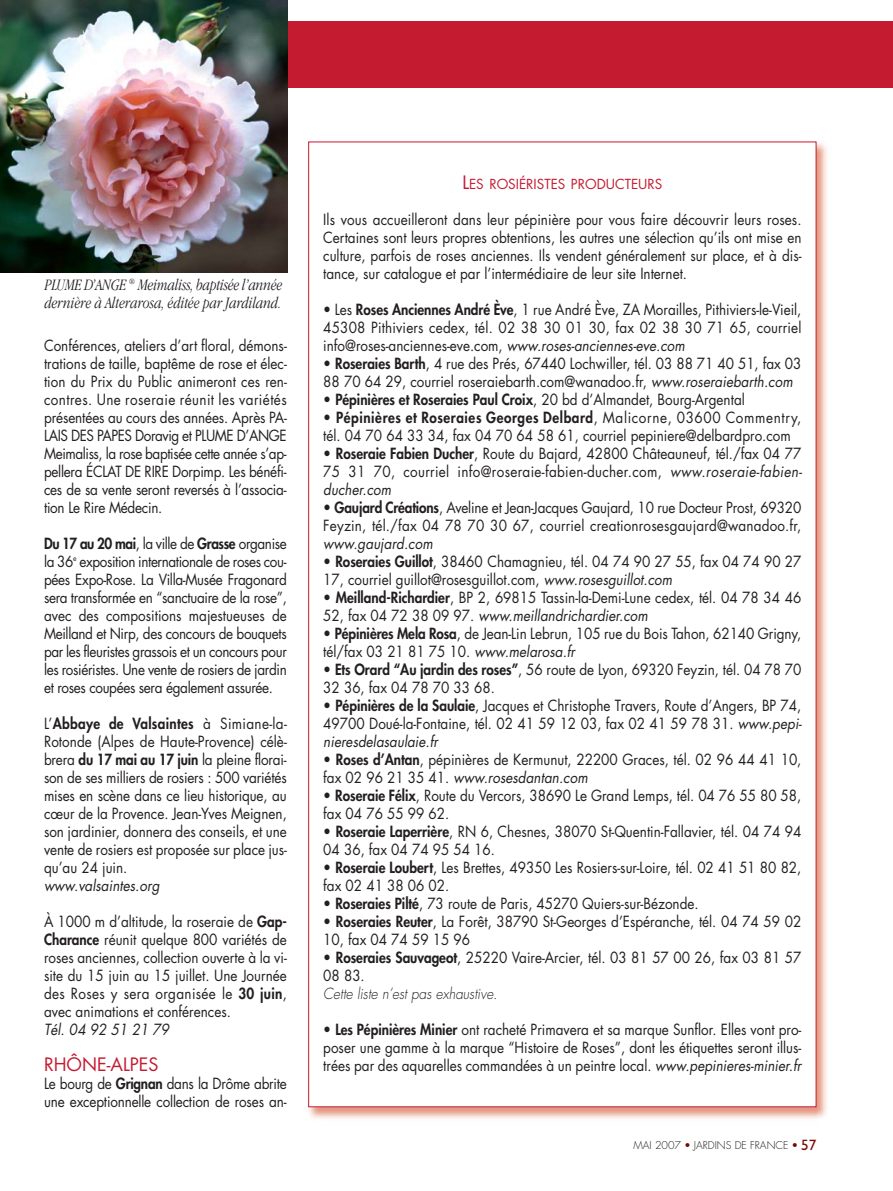
<style>
.page{position:relative;width:893px;height:1191px;background:#fff}
.page>*{position:absolute;margin:0;border:0;box-sizing:border-box;transform-origin:0 0}
.t1{font:18px "Futura";color:#c51b31}
.t2{font:italic 300 condensed 16.5px/18px "Garamond IT Cby BT";color:#231f20;scale:.95 1}
.t3{font:15px/18px "Futura";color:#231f20;scale:.9 1}
.t4{font:15px/18px "Futura";letter-spacing:.025em;color:#231f20;scale:.9 1}
.t5{font:italic 15px "Futura";color:#231f20;scale:.9 1}
.t6{font:italic 300 15px "Futura";color:#231f20;scale:.9 1}
.t7{font:13.5px "Futura";color:#c51b31}
.t8{font:300 10.5px "Futura";color:#231f20}
.s1{font-weight:800}
.s2{font-size:18px}
.s3{font-style:italic}
.s4{font-weight:400;color:#790a00}
.s5{font-family:"Humanist 521 BT";font-weight:400;font-size:15px;color:#790a00}
</style>
<div class="page">
<div style="left:0;top:21px;width:893px;height:67px;background:#c51b31"></div>
<img style="left:816px;top:141px;width:11px;height:978px">
<img style="left:0;top:0;width:287px;height:272px">
<p class="t2" style="left:45px;top:277px;width:252px">PLUME D’ANGE <sup>®</sup> Meimaliss, baptisée l’année dernière à Alterarosa, éditée par Jardiland.</p>
<p class="t3" style="left:44px;top:337px;width:271px;text-align:justify">Conférences, ateliers d’art floral, démons&shy;trations de taille, baptême de rose et élec&shy;tion du Prix du Public animeront ces ren&shy;contres. Une roseraie réunit les variétés présentées au cours des années. Après PA-LAIS DES PAPES Doravig et PLUME D’ANGE Meimaliss, la rose baptisée cette année s’ap&shy;pellera ÉCLAT DE RIRE Dorpimp. Les bénéfi&shy;ces de sa vente seront reversés à l’associa&shy;tion Le Rire Médecin.</p>
<p class="t3" style="left:44px;top:535px;width:271px;text-align:justify"><span class="s1">Du 17 au 20 mai</span>, la ville de <span class="s1">Grasse</span> organise la 36<sup>e</sup> exposition internationale de roses cou&shy;pées Expo-Rose. La Villa-Musée Fragonard sera transformée en “sanctuaire de la rose”, avec des compositions majestueuses de Meilland et Nirp, des concours de bouquets par les fleuristes grassois et un concours pour les rosiéristes. Une vente de rosiers de jardin et roses coupées sera également assurée.</p>
<p class="t3" style="left:44px;top:715px;width:271px;text-align:justify">L’<span class="s1">Abbaye de Valsaintes</span> à Simiane-la-Rotonde (Alpes de Haute-Provence) célè&shy;brera <span class="s1">du 17 mai au 17 juin</span> la pleine florai&shy;son de ses milliers de rosiers : 500 variétés mises en scène dans ce lieu historique, au cœur de la Provence. Jean-Yves Meignen, son jardinier, donnera des conseils, et une vente de rosiers est proposée sur place jus&shy;qu’au 24 juin.</p>
<p class="t5" style="left:44px;top:878px;width:132px">www.valsaintes.org</p>
<p class="t3" style="left:44px;top:913px;width:271px;text-align:justify">À 1000 m d’altitude, la roseraie de <span class="s1">Gap-Charance</span> réunit quelque 800 variétés de roses anciennes, collection ouverte à la vi&shy;site du 15 juin au 15 juillet. Une Journée des Roses y sera organisée le <span class="s1">30 juin</span>, avec animations et conférences.</p>
<p class="t5" style="left:44px;top:1022px;width:143px">Tél. 04 92 51 21 79</p>
<p class="t1" style="left:44px;top:1056px;width:116px">RHÔNE-ALPES</p>
<p class="t3" style="left:44px;top:1075px;width:271px">Le bourg de <span class="s1">Grignan</span> dans la Drôme abrite une exceptionnelle collection de roses an-</p>
<p class="t7" style="left:462px;top:177px;width:202px"><span class="s2">L</span>ES ROSIÉRISTES PRODUCTEURS</p>
<p class="t3" style="left:323px;top:211px;width:533px;text-align:justify">Ils vous accueilleront dans leur pépinière pour vous faire découvrir leurs roses.<br>Certaines sont leurs propres obtentions, les autres une sélection qu’ils ont mise en culture, parfois de roses anciennes. Ils vendent généralement sur place, et à dis&shy;tance, sur catalogue et par l’intermédiaire de leur site Internet.</p>
<p class="t3" style="left:323px;top:301px;width:533px;text-align:justify">• Les <span class="s1">Roses Anciennes André Ève</span>, 1 rue André Ève, ZA Morailles, Pithiviers-le-Vieil, 45308 Pithiviers cedex, tél. 02 38 30 01 30, fax 02 38 30 71 65, courriel info@roses-anciennes-eve.com, <span class="s3">www.roses-anciennes-eve.com</span></p>
<p class="t3" style="left:323px;top:355px;width:533px">• <span class="s1">Roseraies Barth</span>, 4 rue des Prés, 67440 Lochwiller, tél. 03 88 71 40 51, fax 03<br>88 70 64 29, courriel roseraiebarth.com@wanadoo.fr, <span class="s3">www.roseraiebarth.com</span></p>
<p class="t3" style="left:323px;top:391px;width:470px">• <span class="s1">Pépinières et Roseraies Paul Croix</span>, 20 bd d’Almandet, Bourg-Argental</p>
<p class="t3" style="left:323px;top:409px;width:533px">• <span class="s1">Pépinières et Roseraies Georges Delbard</span>, Malicorne, 03600 Commentry, tél. 04 70 64 33 34, fax 04 70 64 58 61, courriel pepiniere@delbardpro.com</p>
<p class="t4" style="left:323px;top:445px;width:535px">• <span class="s1">Roseraie Fabien Ducher</span>, Route du Bajard, 42800 Châteauneuf, tél./fax 04 77<br>75 31 70, courriel info@roseraie-fabien-ducher.com, <span class="s3">www.roseraie-fabien&shy;ducher.com</span></p>
<p class="t3" style="left:323px;top:499px;width:533px">• <span class="s1">Gaujard Créations</span>, Aveline et Jean-Jacques Gaujard, 10 rue Docteur Prost, 69320<br>Feyzin, tél./fax 04 78 70 30 67, courriel creationrosesgaujard@wanadoo.fr,</p>
<p class="t5" style="left:323px;top:536px;width:126px">www.gaujard.com</p>
<p class="t3" style="left:323px;top:553px;width:533px">• <span class="s1">Roseraies Guillot</span>, 38460 Chamagnieu, tél. 04 74 90 27 55, fax 04 74 90 27<br>17, courriel guillot@rosesguillot.com, <span class="s3">www.rosesguillot.com</span></p>
<p class="t3" style="left:323px;top:589px;width:533px">• <span class="s1">Meilland-Richardier</span>, BP 2, 69815 Tassin-la-Demi-Lune cedex, tél. 04 78 34 46<br>5 2 , fa x 04 72 3 8 0 9 9 7 . <span class="s3">www.meillandrichardier.com</span></p>
<p class="t3" style="left:323px;top:625px;width:533px">• <span class="s1">Pépinières Mela Rosa</span>, de Jean-Lin Lebrun, 105 rue du Bois Tahon, 62140 Grigny, tél/fax 03 21 81 75 10. <span class="s3">www.melarosa.fr</span></p>
<p class="t3" style="left:323px;top:661px;width:533px">• <span class="s1">Ets Orard “Au jardin des roses”</span>, 56 route de Lyon, 69320 Feyzin, tél. 04 78 70<br>32 36, fax 04 78 70 33 68.</p>
<p class="t3" style="left:323px;top:697px;width:535px">• <span class="s1">Pépinières de la Saulaie</span>, Jacques et Christophe Travers, Route d’Angers, BP 74,<br>49700 Doué-la-Fontaine, tél. 02 41 59 12 03, fax 02 41 59 78 31. <span class="s3">www.pepi&shy;nieresdelasaulaie.fr</span></p>
<p class="t3" style="left:323px;top:751px;width:533px">• <span class="s1">Roses d’Antan</span>, pépinières de Kermunut, 22200 Graces, tél. 02 96 44 41 10, fa x 0 2 9 6 2 1 3 5 4 1 . <span class="s3">www.rosesdantan.com</span></p>
<p class="t3" style="left:323px;top:787px;width:533px">• <span class="s1">Roseraie Félix</span>, Route du Vercors, 38690 Le Grand Lemps, tél. 04 76 55 80 58, fax 04 76 55 99 62.</p>
<p class="t3" style="left:323px;top:823px;width:533px">• <span class="s1">Roseraie Laperrière</span>, RN 6, Chesnes, 38070 St-Quentin-Fallavier, tél. 04 74 94<br>04 36, fax 04 74 95 54 16.</p>
<p class="t3" style="left:323px;top:859px;width:533px">• <span class="s1">Roseraie Loubert</span>, Les Brettes, 49350 Les Rosiers-sur-Loire, tél. 02 41 51 80 82, fax 02 41 38 06 02.</p>
<p class="t3" style="left:323px;top:895px;width:419px">• <span class="s1">Roseraies Pilté</span>, 73 route de Paris, 45270 Quiers-sur-Bézonde.</p>
<p class="t3" style="left:323px;top:913px;width:533px">• <span class="s1">Roseraies Reuter</span>, La Forêt, 38790 St-Georges d’Espéranche, tél. 04 74 59 02<br>10, fax 04 74 59 15 96</p>
<p class="t3" style="left:323px;top:949px;width:533px">• <span class="s1">Roseraies Sauvageot</span>, 25220 Vaire-Arcier, tél. 03 81 57 00 26, fax 03 81 57<br>08 83.</p>
<p class="t6" style="left:323px;top:986px;width:198px">Cette liste n’est pas exhaustive.</p>
<p class="t3" style="left:323px;top:1021px;width:535px">• <span class="s1">Les Pépinières Minier</span> ont racheté Primavera et sa marque Sunflor. Elles vont pro&shy;poser une gamme à la marque “Histoire de Roses”, dont les étiquettes seront illus&shy;trées par des aquarelles commandées à un peintre local. <span class="s3">www.pepinieres-minier.fr</span></p>
<p class="t8" style="left:633px;top:1140px;width:184px">MAI 2007 <span class="s4">•</span> JARDINS DE FRANCE <span class="s4">•</span> <span class="s5">57</span></p>
</div>
